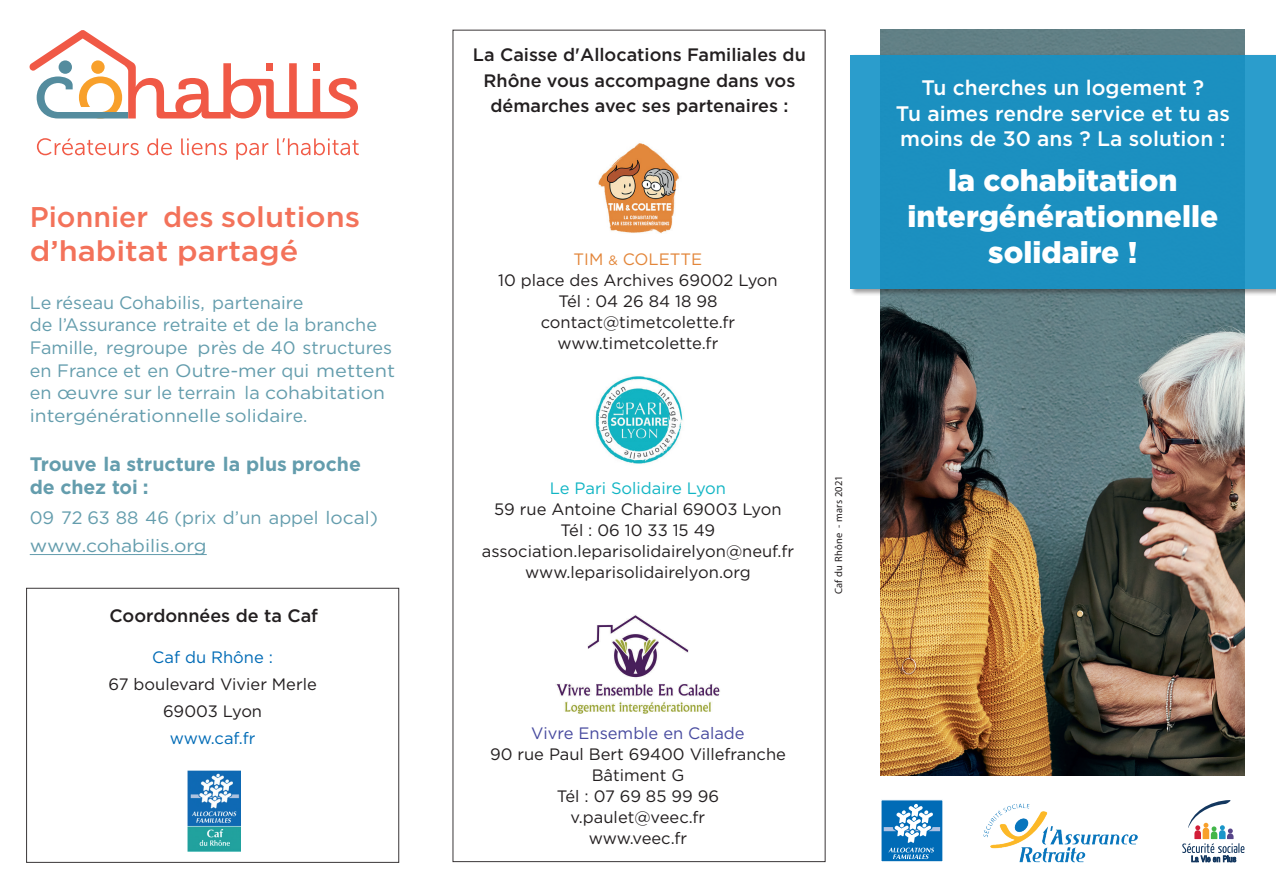
<style>
.page{position:relative;width:1276px;height:893px;background:#fff}
.page>*{position:absolute;margin:0;border:0;box-sizing:border-box;transform-origin:0 0}
.t1{font:900 30px/36px "Gotham";color:#fff;text-align:center}
.t2{font:500 28.5px/34.2px "Gotham";color:#f3725a}
.t3{font:500 21px/25.5px "Gotham";color:#fff;text-align:center}
.t4{font:700 19.5px/23.4px "Gotham";color:#649dad}
.t5{font:18px/22.5px "Gotham";color:#649dad}
.t6{font:500 18px/25.5px "Gotham";color:#231f20;text-align:center}
.t7{font:16.5px/21px "Gotham";color:#231f20;text-align:center}
.t8{font:16.5px "Gotham";color:#484b9f}
.t9{font:16.5px "Gotham";color:#006bb6}
.t10{font:16.5px "Gotham";color:#11b5c4}
.t11{font:10.5px "Myriad Pro";letter-spacing:.02em;color:#231f20}
.s1{color:#e3863a}
.s2{font-size:13.5px;color:#e3863a}
</style>
<div class="page">
<div style="left:26px;top:588px;width:373px;height:275px;border:1px solid #231f20"></div>
<div style="left:881px;top:800px;width:62px;height:62px;background:#006bb6"></div>
<svg style="left:883px;top:804px;width:57px;height:55px"></svg>
<svg style="left:1182px;top:800px;width:62px;height:62px"></svg>
<img style="left:983px;top:803px;width:155px;height:60px">
<img style="left:880px;top:30px;width:364px;height:745px">
<div style="left:849px;top:54px;width:427px;height:243px;background:#231f20;opacity:.5"></div>
<div style="left:850px;top:55px;width:426px;height:234px;background:linear-gradient(to right,#1d91c1,#1e92c2)"></div>
<hr style="left:30px;top:554px;width:177px;height:1px;background:#649dad">
<svg style="left:29px;top:30px;width:329px;height:88px"></svg>
<svg style="left:37px;top:138px;width:102px;height:17px"></svg>
<svg style="left:147px;top:138px;width:25px;height:17px"></svg>
<svg style="left:181px;top:138px;width:46px;height:17px"></svg>
<svg style="left:236px;top:143px;width:32px;height:17px"></svg>
<svg style="left:277px;top:138px;width:82px;height:17px"></svg>
<img style="left:187px;top:770px;width:53px;height:81px">
<img style="left:598px;top:143px;width:81px;height:91px">
<img style="left:595px;top:376px;width:88px;height:88px">
<img style="left:555px;top:615px;width:165px;height:99px">
<h2 class="t2" style="left:30px;top:199px;width:332px">Pionnier des solutions d’habitat partagé</h2>
<p class="t5" style="left:30px;top:291px;width:367px">Le réseau Cohabilis, partenaire<br>de l’Assurance retraite et de la branche Famille, regroupe près de 40 structures en France et en Outre-mer qui mettent en œuvre sur le terrain la cohabitation intergénérationnelle solidaire.</p>
<p class="t4" style="left:30px;top:452px;width:333px">Trouve la structure la plus proche de chez toi :</p>
<p class="t5" style="left:30px;top:503px;width:350px;line-height:28px">09 72 63 88 46 (prix d’un appel local) www.cohabilis.org</p>
<p class="t6" style="left:109px;top:603px;width:210px">Coordonnées de ta Caf</p>
<p class="t9" style="left:152px;top:646px;width:122px">Caf du Rhône :</p>
<p class="t7" style="left:108px;top:670px;width:210px;line-height:27px">67 boulevard Vivier Merle<br>69003 Lyon</p>
<p class="t9" style="left:170px;top:727px;width:87px">www.caf.fr</p>
<p class="t6" style="left:473px;top:42px;width:334px">La Caisse d'Allocations Familiales du<br>Rhône vous accompagne dans vos démarches avec ses partenaires :</p>
<p class="t7" style="left:498px;top:248px;width:281px"><span class="s1">TIM</span> <span class="s2">&amp;</span> <span class="s1">COLETTE<br></span>10 place des Archives 69002 Lyon<br>Tél : 04 26 84 18 98 contact@timetcolette.fr www.timetcolette.fr</p>
<p class="t10" style="left:550px;top:478px;width:178px">Le Pari Solidaire Lyon</p>
<p class="t7" style="left:482px;top:498px;width:314px">59 rue Antoine Charial 69003 Lyon<br>Tél : 06 10 33 15 49 association.leparisolidairelyon@neuf.fr www.leparisolidairelyon.org</p>
<p class="t11" style="left:832px;top:594px;width:120px;rotate:-90deg">Caf du Rhône - mars 2021</p>
<p class="t8" style="left:531px;top:722px;width:215px">Vivre Ensemble en Calade</p>
<p class="t7" style="left:490px;top:743px;width:297px">90 rue Paul Bert 69400 Villefranche<br>Bâtiment G<br>Tél : 07 69 85 99 96 v.paulet@veec.fr<br>www.veec.fr</p>
<p class="t3" style="left:896px;top:75px;width:336px">Tu cherches un logement ?<br>Tu aimes rendre service et tu as moins de 30 ans ? La solution :</p>
<h1 class="t1" style="left:907px;top:162px;width:312px">la cohabitation intergénérationnelle solidaire !</h1>
</div>
